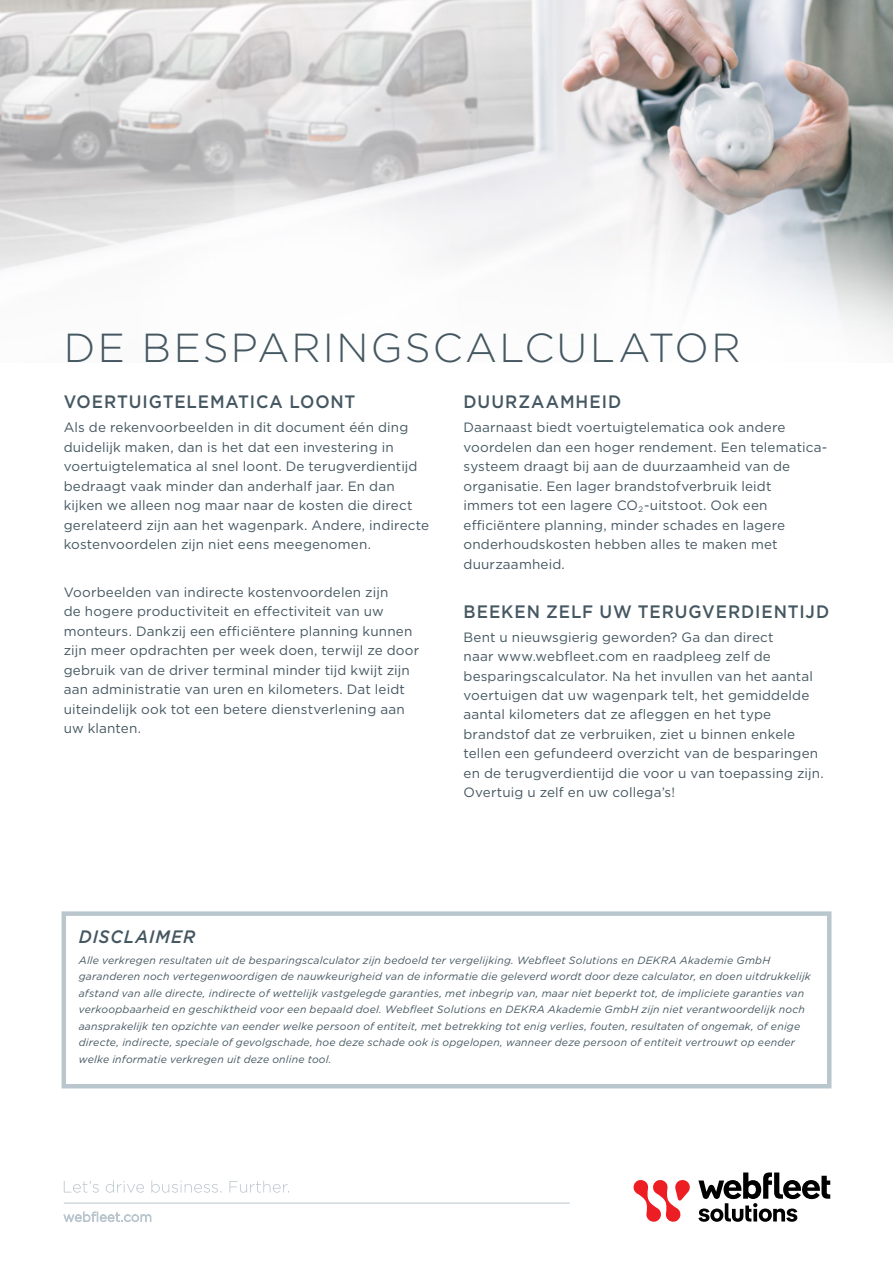
<style>
.page{position:relative;width:893px;height:1263px;background:#fff}
.page>*{position:absolute;margin:0;border:0;box-sizing:border-box;transform-origin:0 0}
.t1{font:300 40.5px "Gotham";letter-spacing:.06em;color:#455761}
.t2{font:500 18px "Gotham";letter-spacing:.055em;color:#455761;scale:.94 1}
.t3{font:italic 500 18px "Gotham";letter-spacing:.055em;color:#455761;scale:.94 1}
.t4{font:13.5px/19.5px "Gotham";letter-spacing:.01em;color:#455761}
.t5{font:italic 10.5px/16.5px "Gotham";letter-spacing:.015em;color:#455761}
</style>
<div class="page">
<img style="left:0;top:0;width:893px;height:270px">
<svg style="left:499px;top:149px;width:394px;height:195px"></svg>
<hr style="left:64px;top:1203px;width:506px;height:1px;background:#bac6cd">
<svg style="left:64px;top:1212px;width:87px;height:10px"></svg>
<svg style="left:64px;top:1180px;width:225px;height:13px"></svg>
<svg style="left:698px;top:1172px;width:132px;height:50px"></svg>
<svg style="left:633px;top:1180px;width:57px;height:42px"></svg>
<div style="left:62px;top:911px;width:769px;height:177px;border:4px solid #bac6cd"></div>
<h1 class="t1" style="left:64px;top:322px;width:139px">DE BESPA</h1>
<h1 class="t1" style="left:291px;top:322px;width:58px">RINGS</h1>
<h1 class="t1" style="left:433px;top:322px;width:310px">CALCU LATOR</h1>
<h2 class="t2" style="left:64px;top:390px;width:312px">VOERTUIGTELEMATICA LOONT</h2>
<p class="t4" style="left:64px;top:417px;width:367px">Als de rekenvoorbeelden in dit document één ding duidelijk maken, dan is het dat een investering in voertuigtelematica al snel loont. De terugverdientijd bedraagt vaak minder dan anderhalf jaar. En dan kijken we alleen nog maar naar de kosten die direct gerelateerd zijn aan het wagenpark. Andere, indirecte kostenvoordelen zijn niet eens meegenomen.</p>
<p class="t4" style="left:64px;top:582px;width:357px">Voorbeelden van indirecte kostenvoordelen zijn<br>de hogere productiviteit en effectiviteit van uw monteurs. Dankzij een efficiëntere planning kunnen zijn meer opdrachten per week doen, terwijl ze door gebruik van de driver terminal minder tijd kwijt zijn aan administratie van uren en kilometers. Dat leidt uiteindelijk ook tot een betere dienstverlening aan uw klanten.</p>
<h2 class="t2" style="left:463px;top:390px;width:169px">DUURZAAMH EID</h2>
<p class="t4" style="left:463px;top:417px;width:365px">Daarnaast biedt voertuigtelematica ook andere voordelen dan een hoger rendement. Een telematica&shy;systeem draagt bij aan de duurzaamheid van de organisatie. Een lager brandstofverbruik leidt<br>immers tot een lagere CO <sub>2</sub>-uitstoot. Ook een efficiëntere planning, minder schades en lagere onderhoudskosten hebben alles te maken met duurzaamheid.</p>
<h2 class="t2" style="left:463px;top:600px;width:391px">BEEKEN ZELF UW TERUGVERDIENTIJD</h2>
<p class="t4" style="left:463px;top:627px;width:362px">Bent u nieuwsgierig geworden? Ga dan direct<br>naar www.webfleet.com en raadpleeg zelf de besparingscalculator. Na het invullen van het aantal voertuigen dat uw wagenpark telt, het gemiddelde aantal kilometers dat ze afleggen en het type brandstof dat ze verbruiken, ziet u binnen enkele tellen een gefundeerd overzicht van de besparingen en de terugverdientijd die voor u van toepassing zijn.<br>Overtuig u zelf en uw collega’s!</p>
<h2 class="t3" style="left:79px;top:925px;width:126px">DISCLA IMER</h2>
<p class="t5" style="left:79px;top:951px;width:734px">Alle verkregen resultaten uit de besparingscalculator zijn bedoeld ter vergelijking. Webfleet Solutions en DEKRA Akademie GmbH garanderen noch vertegenwoordigen de nauwkeurigheid van de informatie die geleverd wordt door deze calculator, en doen uitdrukkelijk afstand van alle directe, indirecte of wettelijk vastgelegde garanties, met inbegrip van, maar niet beperkt tot, de impliciete garanties van verkoopbaarheid en geschiktheid voor een bepaald doel. Webfleet Solutions en DEKRA Akademie GmbH zijn niet verantwoordelijk noch aansprakelijk ten opzichte van eender welke persoon of entiteit, met betrekking tot enig verlies, fouten, resultaten of ongemak, of enige directe, indirecte, speciale of gevolgschade, hoe deze schade ook is opgelopen, wanneer deze persoon of entiteit vertrouwt op eender welke informatie verkregen uit deze online tool.</p>
</div>
